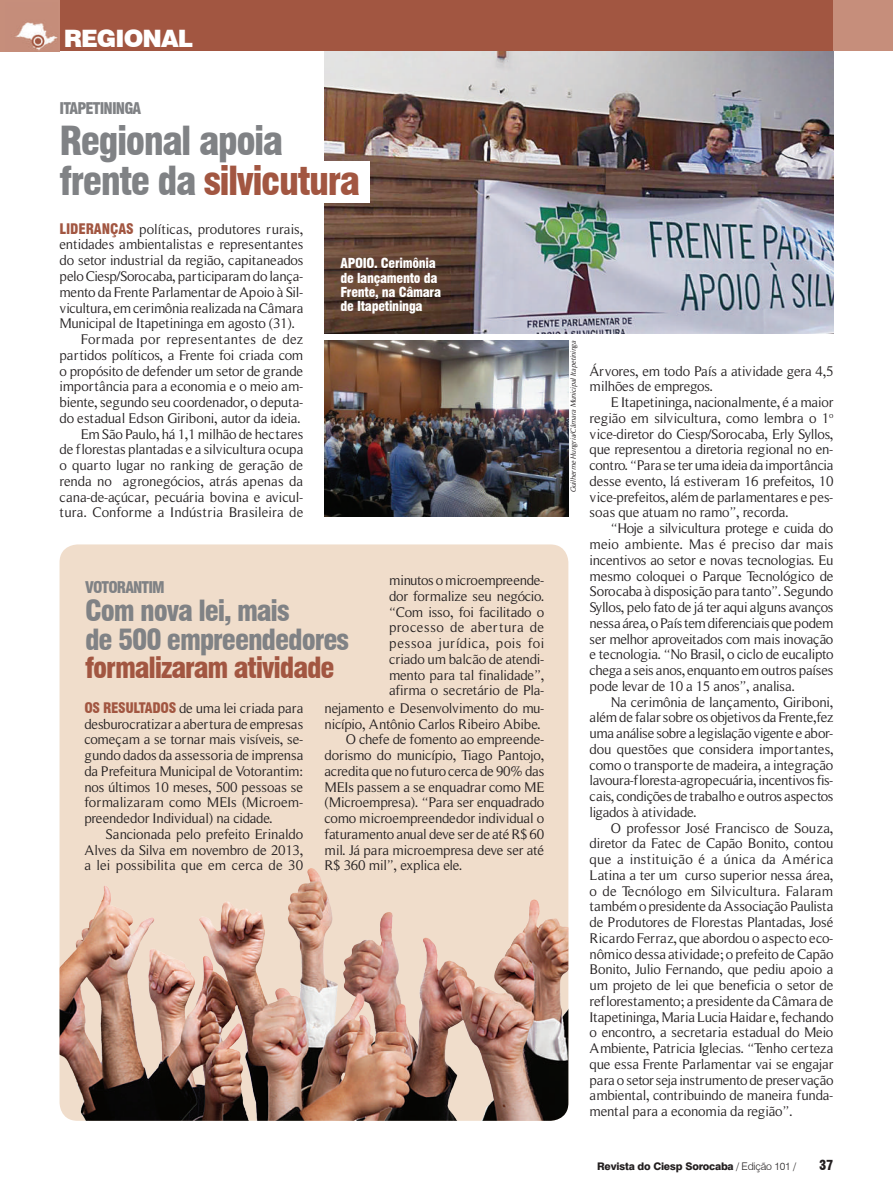
<style>
.page{position:relative;width:893px;height:1191px;background:#fff}
.page>*{position:absolute;margin:0;border:0;box-sizing:border-box;transform-origin:0 0}
.t1{font:900 condensed 39.15px/40.5px "Swiss 721 BT";letter-spacing:-.04em;color:#808285}
.t2{font:900 condensed 28.5px/28.5px "Swiss 721 BT";letter-spacing:-.04em;color:#808285}
.t3{font:900 condensed 28.5px "Swiss 721 BT";letter-spacing:-.04em;color:#a25641}
.t4{font:900 24px "Swiss 721 BT";letter-spacing:-.04em;color:#fff}
.t5{font:900 condensed 15.75px "Swiss 721 BT";letter-spacing:-.055em;color:#808285}
.t6{font:14.25px/15.8px "Roman Serif";letter-spacing:-.02em;color:#231f20;text-align:justify}
.t7{font:14.25px "Roman Serif";color:#231f20}
.t8{font:14.25px "Roman Serif";letter-spacing:.015em;color:#231f20}
.t9{font:900 condensed 13.5px/14.2px "Swiss 721 BT";letter-spacing:-.02em;color:#fff}
.t10{font:900 condensed 13.5px "Swiss 721 BT";color:#231f20}
.t11{font:800 10.5px "Swiss 721 BT";letter-spacing:-.02em;color:#231f20}
.t12{font:italic 7.5px "Roman Serif";letter-spacing:-.03em;color:#231f20}
.s1{color:#a25641}
.s2{font-family:"Swiss 721 BT";font-weight:900;font-stretch:condensed;color:#a25641}
.s3{font-weight:300}
</style>
<div class="page">
<div style="left:0;top:0;width:893px;height:51px;background:#a25641"></div>
<div style="left:833px;top:0;width:60px;height:51px;background:#c68e7b"></div>
<div style="left:60px;top:544px;width:508px;height:576px;background:#f0ddcb;border-radius:18px"></div>
<img style="left:60px;top:868px;width:508px;height:252px">
<img style="left:325px;top:51px;width:508px;height:283px">
<div style="left:266px;top:162px;width:104px;height:41px;background:#fff"></div>
<div style="left:0;top:0;width:60px;height:51px;background:#c68e7b"></div>
<img style="left:15px;top:22px;width:42px;height:29px">
<img style="left:325px;top:340px;width:243px;height:177px">
<h3 class="t4" style="left:64px;top:24px;width:131px">REGIONAL</h3>
<p class="t5" style="left:60px;top:99px;width:83px">ITAPETININGA</p>
<h1 class="t1" style="left:60px;top:120px;width:302px">Regional apoia frente da <span class="s1">silvicutura</span></h1>
<p class="t6" style="left:60px;top:221px;width:245px"><span class="s2">LIDERANÇAS</span> políticas, produtores rurais,</p>
<p class="t6" style="left:60px;top:237px;width:245px">entidades ambientalistas e representantes</p>
<p class="t6" style="left:60px;top:252px;width:245px">do setor industrial da região, capitaneados</p>
<p class="t6" style="left:60px;top:268px;width:245px">pelo Ciesp/Sorocaba, participaram do lança-</p>
<p class="t6" style="left:60px;top:284px;width:245px">mento da Frente Parlamentar de Apoio à Sil-</p>
<p class="t6" style="left:60px;top:300px;width:245px">vicultura, em cerimônia realizada na Câmara</p>
<p class="t6" style="left:60px;top:315px;width:237px">Municipal de Itapetininga em agosto (31).</p>
<p class="t8" style="left:81px;top:331px;width:224px">Formada por representantes de dez</p>
<p class="t6" style="left:60px;top:347px;width:245px">partidos políticos, a Frente foi criada com</p>
<p class="t6" style="left:60px;top:363px;width:245px">o propósito de defender um setor de grande</p>
<p class="t6" style="left:60px;top:378px;width:245px">importância para a economia e o meio am-</p>
<p class="t6" style="left:60px;top:394px;width:245px">biente, segundo seu coordenador, o deputa-</p>
<p class="t6" style="left:60px;top:410px;width:243px">do estadual Edson Giriboni, autor da ideia.</p>
<p class="t6" style="left:81px;top:426px;width:224px">Em São Paulo, há 1,1 milhão de hectares</p>
<p class="t6" style="left:60px;top:441px;width:245px">de florestas plantadas e a silvicultura ocupa</p>
<p class="t6" style="left:60px;top:457px;width:245px">o quarto lugar no ranking de geração de</p>
<p class="t6" style="left:60px;top:473px;width:245px">renda no agronegócios, atrás apenas da</p>
<p class="t6" style="left:60px;top:489px;width:245px">cana-de-açúcar, pecuária bovina e avicul-</p>
<p class="t7" style="left:60px;top:504px;width:245px">tura. Conforme a Indústria Brasileira de</p>
<p class="t9" style="left:341px;top:256px;width:102px">APOIO. Cerimônia de lançamento da<br>Frente, na Câmara de Itapetininga</p>
<p class="t5" style="left:85px;top:577px;width:81px">VOTORANTIM</p>
<h2 class="t2" style="left:85px;top:596px;width:265px">Com nova lei, mais<br>de 500 empreendedores</h2>
<h2 class="t3" style="left:85px;top:650px;width:251px">formalizaram atividade</h2>
<p class="t6" style="left:389px;top:572px;width:157px">minutos o microempreende&shy;dor formalize seu negócio. “Com isso, foi facilitado o processo de abertura de pessoa jurídica, pois foi criado um balcão de atendi&shy;mento para tal finalidade”, afirma o secretário de Pla-</p>
<p class="t6" style="left:84px;top:700px;width:221px"><span class="s2">OS RESULTADOS</span> de uma lei criada para desburocratizar a abertura de empresas começam a se tornar mais visíveis, se&shy;gundo dados da assessoria de imprensa da Prefeitura Municipal de Votorantim: nos últimos 10 meses, 500 pessoas se formalizaram como MEIs (Microem&shy;preendedor Individual) na cidade.</p>
<p class="t6" style="left:84px;top:826px;width:221px;text-indent:21px">Sancionada pelo prefeito Erinaldo Alves da Silva em novembro de 2013, a lei possibilita que em cerca de 30</p>
<p class="t6" style="left:325px;top:700px;width:221px">nejamento e Desenvolvimento do mu-</p>
<p class="t6" style="left:325px;top:715px;width:218px">nicípio, Antônio Carlos Ribeiro Abibe.</p>
<p class="t6" style="left:346px;top:731px;width:200px">O chefe de fomento ao empreende-</p>
<p class="t6" style="left:325px;top:747px;width:221px">dorismo do município, Tiago Pantojo,</p>
<p class="t6" style="left:325px;top:763px;width:221px">acredita que no futuro cerca de 90% das</p>
<p class="t6" style="left:325px;top:778px;width:221px">MEIs passem a se enquadrar como ME</p>
<p class="t6" style="left:325px;top:794px;width:221px">(Microempresa). “Para ser enquadrado</p>
<p class="t6" style="left:325px;top:810px;width:221px">como microempreendedor individual o</p>
<p class="t6" style="left:325px;top:826px;width:221px">faturamento anual deve ser de até R$ 60</p>
<p class="t6" style="left:325px;top:841px;width:221px">mil. Já para microempresa deve ser até</p>
<p class="t6" style="left:325px;top:857px;width:139px">R$ 360 mil”, explica ele.</p>
<p class="t12" style="left:569px;top:492px;width:153px;rotate:-90deg">Guilherme Hungria/Câmara Municipal Itapetininga</p>
<p class="t6" style="left:590px;top:363px;width:245px">Árvores, em todo País a atividade gera 4,5 milhões de empregos.</p>
<p class="t6" style="left:590px;top:394px;width:245px;text-indent:21px">E Itapetininga, nacionalmente, é a maior região em silvicultura, como lembra o 1<sup>o </sup>vice-diretor do Ciesp/Sorocaba, Erly Syllos, que representou a diretoria regional no en&shy;contro. “Para se ter uma ideia da importância desse evento, lá estiveram 16 prefeitos, 10 vice-prefeitos, além de parlamentares e pes&shy;soas que atuam no ramo”, recorda.</p>
<p class="t6" style="left:590px;top:520px;width:245px;text-indent:21px">“Hoje a silvicultura protege e cuida do meio ambiente. Mas é preciso dar mais incentivos ao setor e novas tecnologias. Eu mesmo coloquei o Parque Tecnológico de Sorocaba à disposição para tanto”. Segundo Syllos, pelo fato de já ter aqui alguns avanços nessa área, o País tem diferenciais que podem ser melhor aproveitados com mais inovação e tecnologia. “No Brasil, o ciclo de eucalipto chega a seis anos, enquanto em outros países pode levar de 10 a 15 anos”, analisa.</p>
<p class="t6" style="left:590px;top:693px;width:245px;text-indent:21px">Na cerimônia de lançamento, Giriboni, além de falar sobre os objetivos da Frente,fez uma análise sobre a legislação vigente e abor&shy;dou questões que considera importantes, como o transporte de madeira, a integração lavoura-floresta-agropecuária, incentivos fis&shy;cais, condições de trabalho e outros aspectos ligados à atividade.</p>
<p class="t6" style="left:590px;top:819px;width:245px;text-indent:21px">O professor José Francisco de Souza, diretor da Fatec de Capão Bonito, contou que a instituição é a única da América Latina a ter um curso superior nessa área, o de Tecnólogo em Silvicultura. Falaram também o presidente da Associação Paulista de Produtores de Florestas Plantadas, José Ricardo Ferraz, que abordou o aspecto eco&shy;nômico dessa atividade; o prefeito de Capão Bonito, Julio Fernando, que pediu apoio a um projeto de lei que beneficia o setor de reflorestamento; a presidente da Câmara de Itapetininga, Maria Lucia Haidar e, fechando o encontro, a secretaria estadual do Meio Ambiente, Patricia Iglecias. “Tenho certeza que essa Frente Parlamentar vai se engajar para o setor seja instrumento de preservação ambiental, contribuindo de maneira funda&shy;mental para a economia da região”.</p>
<p class="t11" style="left:597px;top:1160px;width:201px">Revista do Ciesp Sorocaba <span class="s3">/ Edição 101 /</span></p>
<p class="t10" style="left:819px;top:1157px;width:16px">37</p>
</div>
